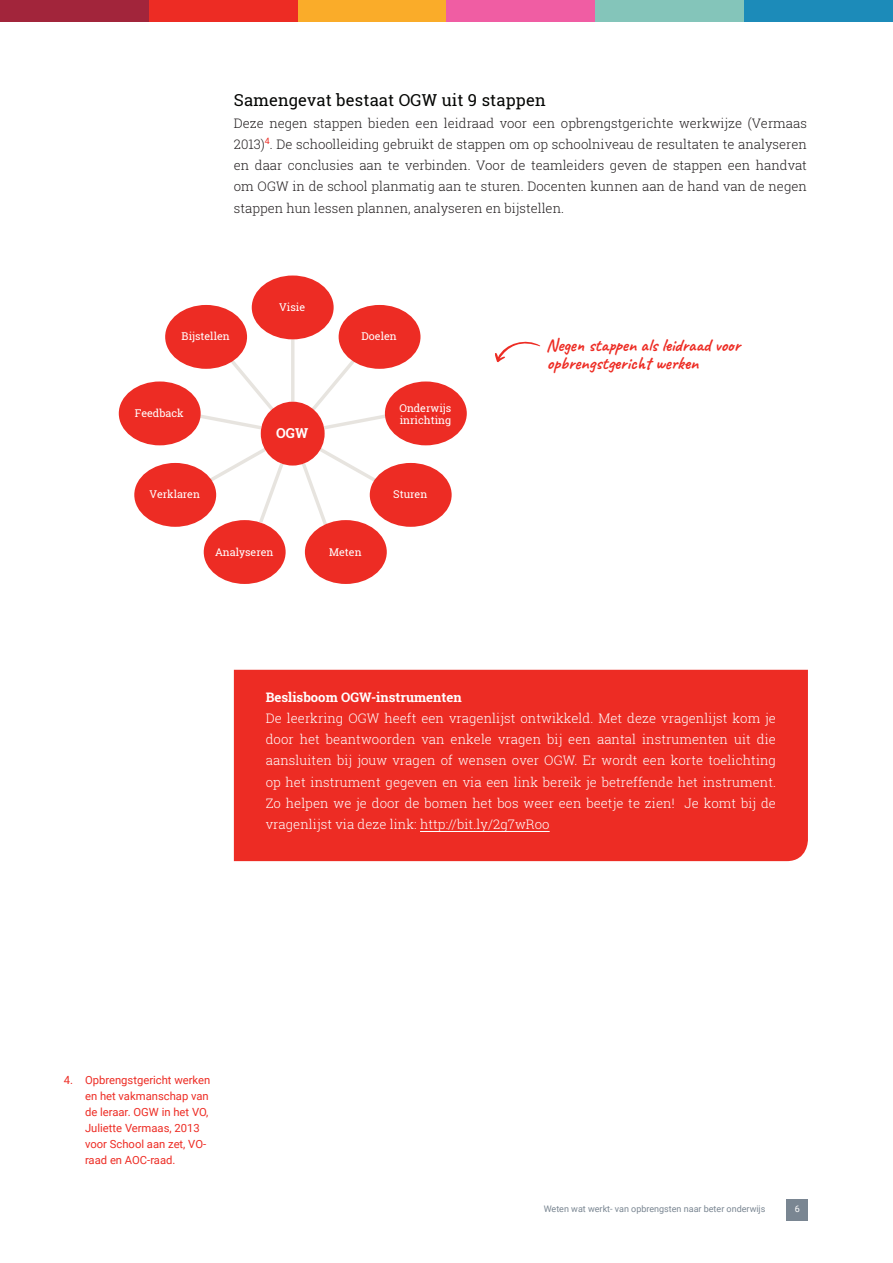
<style>
.page{position:relative;width:893px;height:1263px;background:#fff}
.page>*{position:absolute;margin:0;border:0;box-sizing:border-box;transform-origin:0 0}
.t1{font:700 18px/18px "Caveat";color:#ed2c24}
.t2{font:16.5px "Roboto Slab";letter-spacing:.01em;color:#040503}
.t3{font:700 13.65px "Roboto Slab";color:#fff}
.t4{font:300 13.2px/21.3px "Roboto Slab";letter-spacing:.005em;color:#fff;text-align:justify}
.t5{font:300 13.2px/21.3px "Roboto Slab";color:#231f20;text-align:justify}
.t6{font:700 13.2px "Roboto Slab";color:#fff}
.t7{font:11.25px/15.9px "Roboto";color:#ed2c24}
.t8{font:10.65px/12px "Roboto Slab";color:#fff}
.t9{font:9px "Roboto";color:#7a8692}
.t10{font:9px "Roboto";color:#fff}
</style>
<div class="page">
<svg style="left:787px;top:1199px;width:21px;height:21px"></svg>
<div style="left:0;top:0;width:149px;height:21px;background:#a2253b"></div>
<div style="left:149px;top:0;width:149px;height:21px;background:#ed2c24"></div>
<div style="left:298px;top:0;width:148px;height:21px;background:#faac29"></div>
<div style="left:446px;top:0;width:149px;height:21px;background:#f05da3"></div>
<div style="left:595px;top:0;width:149px;height:21px;background:#84c5ba"></div>
<div style="left:744px;top:0;width:149px;height:21px;background:#1c8bb9"></div>
<div style="left:234px;top:670px;width:574px;height:191px;background:#ed2c24"></div>
<hr style="left:420px;top:831px;width:130px;height:1px;background:#fff">
<hr style="left:291px;top:339px;width:3px;height:63px;background:#e7e4df">
<svg style="left:197px;top:357px;width:80px;height:75px"></svg>
<svg style="left:206px;top:446px;width:77px;height:81px"></svg>
<svg style="left:308px;top:358px;width:81px;height:71px"></svg>
<svg style="left:302px;top:448px;width:77px;height:82px"></svg>
<div style="left:261px;top:402px;width:64px;height:64px;background:#ed2c24;border-radius:50%"></div>
<div style="left:252px;top:275px;width:82px;height:64px;background:#ed2c24;border-radius:50%"></div>
<div style="left:339px;top:305px;width:81px;height:64px;background:#ed2c24;border-radius:50%"></div>
<div style="left:165px;top:305px;width:82px;height:64px;background:#ed2c24;border-radius:50%"></div>
<div style="left:119px;top:381px;width:82px;height:64px;background:#ed2c24;border-radius:50%"></div>
<div style="left:385px;top:381px;width:82px;height:64px;background:#ed2c24;border-radius:50%"></div>
<div style="left:370px;top:463px;width:82px;height:64px;background:#ed2c24;border-radius:50%"></div>
<div style="left:134px;top:463px;width:82px;height:64px;background:#ed2c24;border-radius:50%"></div>
<div style="left:204px;top:520px;width:82px;height:64px;background:#ed2c24;border-radius:50%"></div>
<div style="left:305px;top:520px;width:82px;height:64px;background:#ed2c24;border-radius:50%"></div>
<svg style="left:495px;top:341px;width:45px;height:21px"></svg>
<p class="t2" style="left:234px;top:89px;width:313px">Samengevat bestaat OGW uit 9 stappen</p>
<p class="t5" style="left:234px;top:112px;width:575px">Deze negen stappen bieden een leidraad voor een opbrengstgerichte werkwijze (Vermaas 2013)<sup>4</sup>. De schoolleiding gebruikt de stappen om op schoolniveau de resultaten te analyseren en daar conclusies aan te verbinden. Voor de teamleiders geven de stappen een handvat om OGW in de school planmatig aan te sturen. Docenten kunnen aan de hand van de negen stappen hun lessen plannen, analyseren en bijstellen.</p>
<p class="t8" style="left:279px;top:301px;width:27px">Visie</p>
<p class="t8" style="left:182px;top:330px;width:50px">Bijstellen</p>
<p class="t8" style="left:361px;top:330px;width:37px">Doelen</p>
<p class="t8" style="left:135px;top:407px;width:50px">Feedback</p>
<p class="t8" style="left:399px;top:401px;width:53px">Onderwijs inrichting</p>
<p class="t3" style="left:276px;top:424px;width:33px">OGW</p>
<p class="t8" style="left:150px;top:488px;width:52px">Verklaren</p>
<p class="t8" style="left:393px;top:488px;width:35px">Sturen</p>
<p class="t8" style="left:215px;top:545px;width:60px">Analyseren</p>
<p class="t8" style="left:329px;top:545px;width:34px">Meten</p>
<h1 class="t1" style="left:547px;top:336px;width:195px">Negen stappen als leidraad voor opbrengstgericht werken</h1>
<p class="t6" style="left:266px;top:688px;width:198px">Beslisboom OGW-instrumenten</p>
<p class="t4" style="left:266px;top:707px;width:512px">De leerkring OGW heeft een vragenlijst ontwikkeld. Met deze vragenlijst kom je door het beantwoorden van enkele vragen bij een aantal instrumenten uit die aansluiten bij jouw vragen of wensen over OGW. Er wordt een korte toelichting op het instrument gegeven en via een link bereik je betreffende het instrument.<br>Zo helpen we je door de bomen het bos weer een beetje te zien! Je komt bij de vragenlijst via deze link: http://bit.ly/2g7wRoo</p>
<p class="t7" style="left:85px;top:1072px;width:127px;text-indent:-21px">4. Opbrengstgericht werken en het vakmanschap van de leraar. OGW in het VO,<br>Juliette Vermaas, 2013 voor School aan zet, VO&shy;raad en AOC-raad.</p>
<p class="t9" style="left:544px;top:1202px;width:223px">Weten wat werkt- van opbrengsten naar beter onderwijs</p>
<p class="t10" style="left:795px;top:1202px;width:7px">6</p>
</div>
